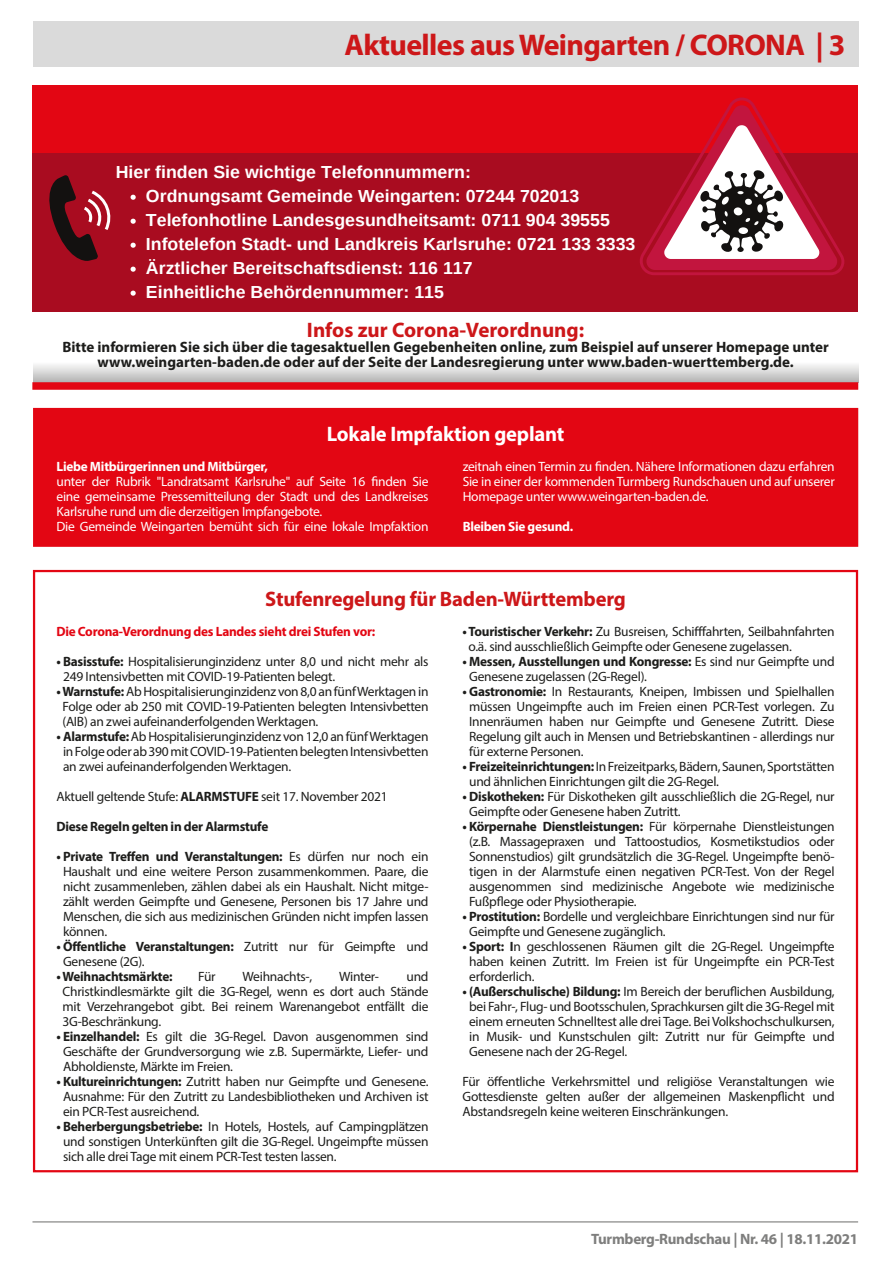
<style>
.page{position:relative;width:892px;height:1262px;background:#fff}
.page>*{position:absolute;margin:0;border:0;box-sizing:border-box;transform-origin:0 0}
.t1{font:700 30px "Myriad Pro";letter-spacing:-.02em;color:#cd1719}
._03_01_-_Lauftext_No{font:700 21px "Myriad Pro";letter-spacing:-.01em;color:#cd1719}
._03_01_-_Lauftext_No-2{font:700 21px "Myriad Pro";letter-spacing:-.01em;color:#fff}
.t2{font:700 17.4px/24px "Arimo";color:#fff}
.t3{font:700 15px "Myriad Pro";color:#1d1d1b}
.t4{font:700 15px "Myriad Pro";letter-spacing:-.02em;color:#7e7e7d}
._03_01_-_Lauftext_No-3{font:13.5px/15px "Myriad Pro";letter-spacing:-.02em;color:#1d1d1b;text-align:justify}
._03_01_-_Lauftext_No-4{font:13.5px/15px "Myriad Pro";letter-spacing:-.02em;color:#fff;text-align:justify}
._03_01_-_Lauftext_No-5{font:700 13.5px "Myriad Pro";letter-spacing:-.02em;color:#1d1d1b}
._03_01_-_Lauftext_No-6{font:700 13.5px "Myriad Pro";letter-spacing:-.02em;color:#fff}
._03_01_-_Lauftext_No-7{font:700 13.5px "Myriad Pro";letter-spacing:-.02em;color:#e30613}
.s1{font-weight:700}
</style>
<div class="page">
<hr style="left:32px;top:1221px;width:826px;height:1px;background:#9d9d9c">
<div style="left:33px;top:21px;width:825px;height:46px;background:#dadada"></div>
<div style="left:32px;top:85px;width:825px;height:227px;background:#e30613"></div>
<div style="left:32px;top:153px;width:825px;height:159px;background:#a90c20"></div>
<svg style="left:640px;top:98px;width:204px;height:177px"></svg>
<svg style="left:49px;top:175px;width:62px;height:86px"></svg>
<svg style="left:130px;top:195px;width:6px;height:5px"></svg>
<svg style="left:130px;top:219px;width:6px;height:5px"></svg>
<svg style="left:130px;top:243px;width:6px;height:5px"></svg>
<svg style="left:130px;top:267px;width:6px;height:5px"></svg>
<svg style="left:130px;top:291px;width:6px;height:5px"></svg>
<svg style="left:33px;top:365px;width:825px;height:17px;background:#d3d3d3"></svg>
<div style="left:32px;top:382px;width:826px;height:8px;background:#e30613"></div>
<div style="left:34px;top:409px;width:823px;height:137px;background:#e30613"></div>
<div style="left:33px;top:408px;width:825px;height:139px;border:2px solid #e30613"></div>
<p class="t1" style="left:344px;top:26px;width:502px">Aktuelles aus Weingarten / CORONA | 3</p>
<p class="t2" style="left:116px;top:160px;width:357px">Hier finden Sie wichtige Telefonnummern:</p>
<p class="t2" style="left:146px;top:184px;width:491px">Ordnungsamt Gemeinde Weingarten: 07244 702013<br>Telefonhotline Landesgesundheitsamt: 0711 904 39555<br>Infotelefon Stadt- und Landkreis Karlsruhe: 0721 133 3333<br>Ärztlicher Bereitschaftsdienst: 116 117<br>Einheitliche Behördennummer: 115</p>
<p class="_03_01_-_Lauftext_No" style="left:307px;top:316px;width:279px">Infos zur Corona-Verordnung:</p>
<p class="t3" style="left:62px;top:337px;width:768px">Bitte informieren Sie sich über die tagesaktuellen Gegebenheiten online, zum Beispiel auf unserer Homepage unter</p>
<p class="t3" style="left:97px;top:352px;width:697px">www.weingarten-baden.de oder auf der Seite der Landesregierung unter www.baden-wuerttemberg.de.</p>
<p class="_03_01_-_Lauftext_No-2" style="left:327px;top:420px;width:239px">Lokale Impfaktion geplant</p>
<p class="_03_01_-_Lauftext_No-6" style="left:57px;top:458px;width:213px">Liebe Mitbürgerinnen und Mitbürger,</p>
<p class="_03_01_-_Lauftext_No-4" style="left:57px;top:474px;width:373px">unter der Rubrik "Landratsamt Karlsruhe" auf Seite 16 finden Sie eine gemeinsame Pressemitteilung der Stadt und des Landkreises Karlsruhe rund um die derzeitigen Impfangebote.</p>
<p class="_03_01_-_Lauftext_No-4" style="left:57px;top:519px;width:373px">Die Gemeinde Weingarten bemüht sich für eine lokale Impfaktion</p>
<p class="_03_01_-_Lauftext_No-4" style="left:462px;top:459px;width:373px">zeitnah einen Termin zu finden. Nähere Informationen dazu erfahren Sie in einer der kommenden Turmberg Rundschauen und auf unserer Homepage unter www.weingarten-baden.de.</p>
<p class="_03_01_-_Lauftext_No-6" style="left:462px;top:518px;width:112px">Bleiben Sie gesund.</p>
<p class="_03_01_-_Lauftext_No" style="left:265px;top:585px;width:362px">Stufenregelung für Baden-Württemberg</p>
<p class="_03_01_-_Lauftext_No-7" style="left:56px;top:623px;width:320px">Die Corona-Verordnung des Landes sieht drei Stufen vor:</p>
<p class="_03_01_-_Lauftext_No-3" style="left:63px;top:654px;width:367px;text-indent:-7px"><span class="s1">• Basisstufe:</span> Hospitalisierunginzidenz unter 8,0 und nicht mehr als<br>249 Intensivbetten mit COVID-19-Patienten belegt.</p>
<p class="_03_01_-_Lauftext_No-3" style="left:63px;top:684px;width:367px;text-indent:-6px"><span class="s1">• Warnstufe:</span> Ab Hospitalisierunginzidenz von 8,0 an fünf Werktagen in Folge oder ab 250 mit COVID-19-Patienten belegten Intensivbetten (AIB) an zwei aufeinanderfolgenden Werktagen.</p>
<p class="_03_01_-_Lauftext_No-3" style="left:63px;top:729px;width:367px;text-indent:-7px"><span class="s1">• Alarmstufe:</span> Ab Hospitalisierunginzidenz von 12,0 an fünf Werktagen in Folge oder ab 390 mit COVID-19-Patienten belegten Intensivbetten an zwei aufeinanderfolgenden Werktagen.</p>
<p class="_03_01_-_Lauftext_No-3" style="left:56px;top:789px;width:333px">Aktuell geltende Stufe: <span class="s1">ALARMSTUFE</span> seit 17. November 2021</p>
<p class="_03_01_-_Lauftext_No-5" style="left:56px;top:818px;width:213px">Diese Regeln gelten in der Alarmstufe</p>
<p class="_03_01_-_Lauftext_No-3" style="left:63px;top:849px;width:367px;text-indent:-7px"><span class="s1">• Private Treffen und Veranstaltungen:</span> Es dürfen nur noch ein Haushalt und eine weitere Person zusammenkommen. Paare, die nicht zusammenleben, zählen dabei als ein Haushalt. Nicht mitge&shy;zählt werden Geimpfte und Genesene, Personen bis 17 Jahre und Menschen, die sich aus medizinischen Gründen nicht impfen lassen können.</p>
<p class="_03_01_-_Lauftext_No-3" style="left:63px;top:939px;width:367px;text-indent:-7px"><span class="s1">• Öffentliche Veranstaltungen:</span> Zutritt nur für Geimpfte und<br>Genesene (2G).</p>
<p class="_03_01_-_Lauftext_No-5" style="left:56px;top:968px;width:118px">• Weihnachtsmärkte:</p>
<p class="_03_01_-_Lauftext_No-3" style="left:198px;top:969px;width:19px">Für</p>
<p class="_03_01_-_Lauftext_No-3" style="left:243px;top:969px;width:71px">Weihnachts-,</p>
<p class="_03_01_-_Lauftext_No-3" style="left:339px;top:969px;width:41px">Winter-</p>
<p class="_03_01_-_Lauftext_No-3" style="left:468px;top:624px;width:367px;text-indent:-6px"><span class="s1">• Touristischer Verkehr:</span> Zu Busreisen, Schifffahrten, Seilbahnfahrten o.ä. sind ausschließlich Geimpfte oder Genesene zugelassen.</p>
<p class="_03_01_-_Lauftext_No-3" style="left:469px;top:654px;width:367px;text-indent:-7px"><span class="s1">• Messen, Ausstellungen und Kongresse:</span> Es sind nur Geimpfte und<br>Genesene zugelassen (2G-Regel).</p>
<p class="_03_01_-_Lauftext_No-3" style="left:469px;top:684px;width:367px;text-indent:-7px"><span class="s1">• Gastronomie:</span> In Restaurants, Kneipen, Imbissen und Spielhallen müssen Ungeimpfte auch im Freien einen PCR-Test vorlegen. Zu Innenräumen haben nur Geimpfte und Genesene Zutritt. Diese Regelung gilt auch in Mensen und Betriebskantinen - allerdings nur für externe Personen.</p>
<p class="_03_01_-_Lauftext_No-3" style="left:469px;top:759px;width:367px;text-indent:-7px"><span class="s1">• Freizeiteinrichtungen:</span> In Freizeitparks, Bädern, Saunen, Sportstätten und ähnlichen Einrichtungen gilt die 2G-Regel.</p>
<p class="_03_01_-_Lauftext_No-3" style="left:469px;top:789px;width:367px;text-indent:-7px"><span class="s1">• Diskotheken:</span> Für Diskotheken gilt ausschließlich die 2G-Regel, nur<br>Geimpfte oder Genesene haben Zutritt.</p>
<p class="_03_01_-_Lauftext_No-3" style="left:469px;top:819px;width:367px;text-indent:-7px"><span class="s1">• Körpernahe Dienstleistungen:</span> Für körpernahe Dienstleistungen (z.B. Massagepraxen und Tattoostudios, Kosmetikstudios oder Sonnenstudios) gilt grundsätzlich die 3G-Regel. Ungeimpfte benö&shy;tigen in der Alarmstufe einen negativen PCR-Test. Von der Regel ausgenommen sind medizinische Angebote wie medizinische Fußpflege oder Physiotherapie.</p>
<p class="_03_01_-_Lauftext_No-3" style="left:469px;top:909px;width:367px;text-indent:-7px"><span class="s1">• Prostitution:</span> Bordelle und vergleichbare Einrichtungen sind nur für<br>Geimpfte und Genesene zugänglich.</p>
<p class="_03_01_-_Lauftext_No-3" style="left:469px;top:939px;width:367px;text-indent:-7px"><span class="s1">• Sport: I</span>n geschlossenen Räumen gilt die 2G-Regel. Ungeimpfte haben keinen Zutritt. Im Freien ist für Ungeimpfte ein PCR-Test erforderlich.</p>
<p class="_03_01_-_Lauftext_No-3" style="left:469px;top:984px;width:367px;text-indent:-7px"><span class="s1">• (Außerschulische) Bildung:</span> Im Bereich der beruflichen Ausbildung, bei Fahr-, Flug- und Bootsschulen, Sprachkursen gilt die 3G-Regel mit einem erneuten Schnelltest alle drei Tage. Bei Volkshochschulkursen, in Musik- und Kunstschulen gilt: Zutritt nur für Geimpfte und Genesene nach der 2G-Regel.</p>
<p class="_03_01_-_Lauftext_No-3" style="left:462px;top:1074px;width:373px">Für öffentliche Verkehrsmittel und religiöse Veranstaltungen wie Gottesdienste gelten außer der allgemeinen Maskenpflicht und Abstandsregeln keine weiteren Einschränkungen.</p>
<p class="_03_01_-_Lauftext_No-3" style="left:63px;top:969px;width:367px;text-indent:344px">und Christkindlesmärkte gilt die 3G-Regel, wenn es dort auch Stände mit Verzehrangebot gibt. Bei reinem Warenangebot entfällt die 3G-Beschränkung.</p>
<p class="_03_01_-_Lauftext_No-3" style="left:63px;top:1029px;width:367px;text-indent:-7px"><span class="s1">• Einzelhandel:</span> Es gilt die 3G-Regel. Davon ausgenommen sind Geschäfte der Grundversorgung wie z.B. Supermärkte, Liefer- und Abholdienste, Märkte im Freien.</p>
<p class="_03_01_-_Lauftext_No-3" style="left:63px;top:1074px;width:367px;text-indent:-7px"><span class="s1">• Kultureinrichtungen:</span> Zutritt haben nur Geimpfte und Genesene.<br>Ausnahme: Für den Zutritt zu Landesbibliotheken und Archiven ist ein PCR-Test ausreichend.</p>
<p class="_03_01_-_Lauftext_No-3" style="left:63px;top:1119px;width:367px;text-indent:-7px"><span class="s1">• Beherbergungsbetriebe:</span> In Hotels, Hostels, auf Campingplätzen und sonstigen Unterkünften gilt die 3G-Regel. Ungeimpfte müssen sich alle drei Tage mit einem PCR-Test testen lassen.</p>
<p class="t4" style="left:591px;top:1229px;width:268px">Turmberg-Rundschau | Nr. 46 | 18.11.2021</p>
</div>
